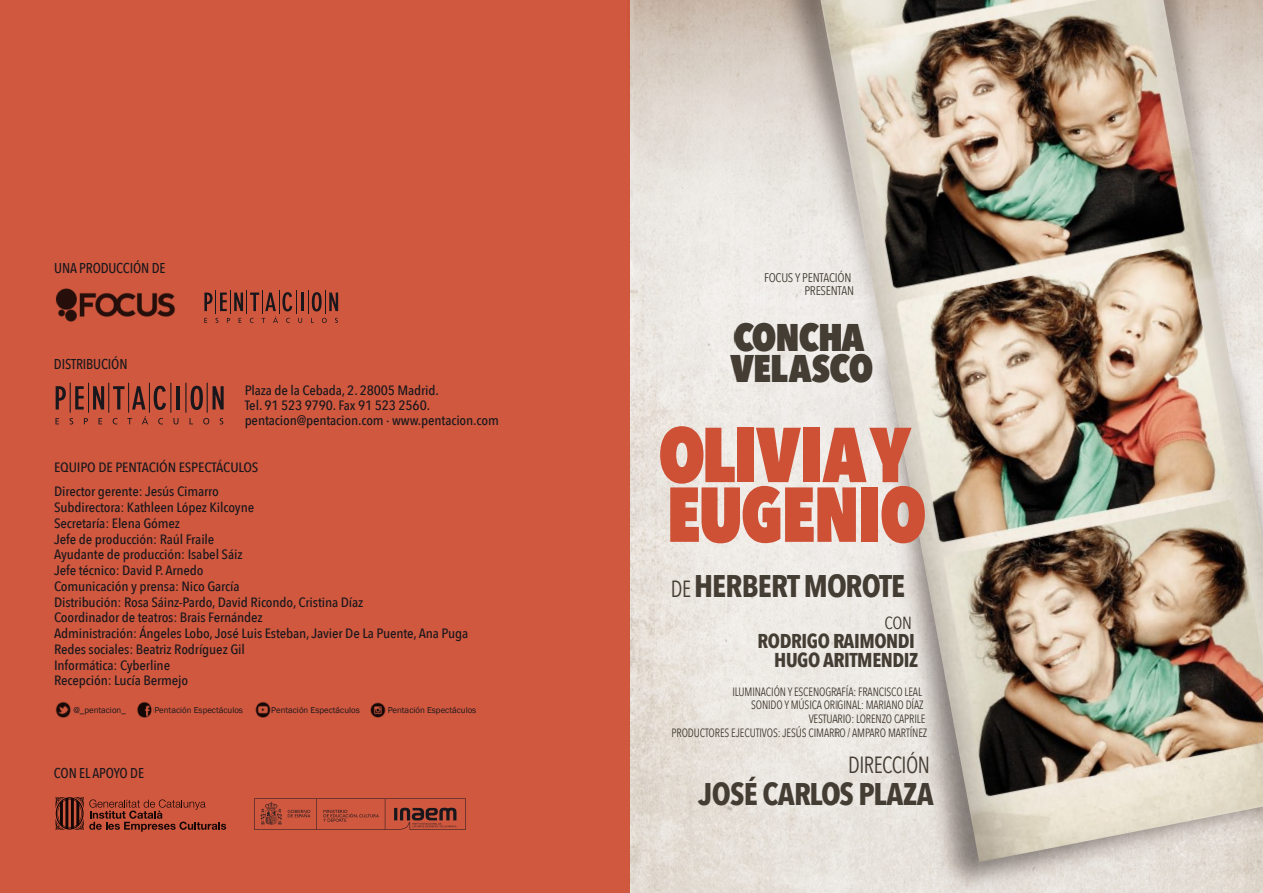
<style>
.page{position:relative;width:1263px;height:893px;background:#fff}
.page>*{position:absolute;margin:0;border:0;box-sizing:border-box;transform-origin:0 0}
.t1{font:800 76.8px "Avenir Next Condensed";letter-spacing:-.025em;color:#ce5035;scale:.95 1}
.t2{font:800 38.4px/31.2px "Avenir Next Condensed";letter-spacing:-.02em;color:#443d34}
.t3{font:700 31.2px "Avenir Next Condensed";letter-spacing:-.025em;color:#443d34}
.t4{font:23.4px "Avenir Next Condensed";letter-spacing:-.025em;color:#443d34;scale:.93 1}
.t5{font:700 19.95px/19.2px "Avenir Next Condensed";letter-spacing:-.02em;color:#443d34;text-align:right}
.t6{font:17.55px "Avenir Next Condensed";color:#443d34}
.t7{font:500 14.25px "Avenir Next Condensed";letter-spacing:-.01em;color:#1a171c}
.t8{font:500 13.5px/15.8px "Avenir Next Condensed";letter-spacing:-.01em;color:#1a171c;scale:1.1 1}
.t9{font:12.45px/13.2px "Avenir Next Condensed";letter-spacing:-.02em;color:#443d34;text-align:right}
.t10{font:12px "Avenir Next Condensed";letter-spacing:-.01em;color:#443d34;scale:.93 1}
.t11{font:8.85px "Franklin Gothic";color:#1a171c}
.s1{font-weight:400;font-size:23.4px}
</style>
<div class="page">
<img style="left:630px;top:0;width:207px;height:893px">
<div style="left:0;top:0;width:630px;height:893px;background:#d0583f"></div>
<img style="left:736px;top:0;width:84px;height:462px">
<img style="left:837px;top:862px;width:426px;height:31px">
<img style="left:820px;top:0;width:443px;height:862px">
<hr style="left:70px;top:383px;width:1px;height:30px;background:#1a171c">
<hr style="left:88px;top:383px;width:1px;height:30px;background:#1a171c">
<hr style="left:108px;top:383px;width:1px;height:30px;background:#1a171c">
<hr style="left:128px;top:383px;width:1px;height:30px;background:#1a171c">
<hr style="left:149px;top:383px;width:1px;height:30px;background:#1a171c">
<hr style="left:171px;top:383px;width:1px;height:30px;background:#1a171c">
<hr style="left:186px;top:383px;width:1px;height:30px;background:#1a171c">
<hr style="left:207px;top:383px;width:1px;height:30px;background:#1a171c">
<svg style="left:56px;top:418px;width:3px;height:6px"></svg>
<svg style="left:70px;top:418px;width:3px;height:6px"></svg>
<svg style="left:84px;top:418px;width:4px;height:6px"></svg>
<svg style="left:99px;top:418px;width:3px;height:6px"></svg>
<svg style="left:113px;top:418px;width:4px;height:6px"></svg>
<svg style="left:127px;top:418px;width:5px;height:6px"></svg>
<svg style="left:142px;top:416px;width:6px;height:8px"></svg>
<svg style="left:158px;top:418px;width:5px;height:6px"></svg>
<svg style="left:174px;top:418px;width:4px;height:6px"></svg>
<svg style="left:203px;top:418px;width:6px;height:6px"></svg>
<svg style="left:220px;top:418px;width:3px;height:6px"></svg>
<svg style="left:56px;top:386px;width:10px;height:23px"></svg>
<svg style="left:75px;top:386px;width:9px;height:23px"></svg>
<svg style="left:93px;top:386px;width:11px;height:23px"></svg>
<svg style="left:113px;top:386px;width:11px;height:23px"></svg>
<svg style="left:132px;top:386px;width:13px;height:23px"></svg>
<svg style="left:154px;top:386px;width:12px;height:24px"></svg>
<hr style="left:177px;top:386px;width:3px;height:23px;background:#1a171c">
<svg style="left:191px;top:386px;width:12px;height:24px"></svg>
<svg style="left:213px;top:386px;width:11px;height:23px"></svg>
<svg style="left:204px;top:290px;width:134px;height:33px"></svg>
<img style="left:56px;top:288px;width:120px;height:34px">
<svg style="left:55px;top:797px;width:171px;height:35px"></svg>
<svg style="left:254px;top:798px;width:212px;height:32px"></svg>
<img style="left:55px;top:702px;width:16px;height:15px">
<img style="left:255px;top:702px;width:15px;height:15px">
<img style="left:137px;top:702px;width:15px;height:15px">
<img style="left:371px;top:702px;width:15px;height:16px">
<p class="t7" style="left:54px;top:259px;width:113px">UNA PRODUCCIÓN DE</p>
<p class="t7" style="left:54px;top:356px;width:75px">DISTRIBUCIÓN</p>
<p class="t8" style="left:245px;top:383px;width:233px;line-height:15px">Plaza de la Cebada, 2. 28005 Madrid.<br>Tel. 91 523 9790. Fax 91 523 2560. pentacion@pentacion.com · www.pentacion.com</p>
<p class="t8" style="left:54px;top:454px;width:187px;line-height:24.8px">EQUIPO DE PENTACIÓN ESPECTÁCULOS<br>Director gerente: Jesús Cimarro</p>
<p class="t8" style="left:54px;top:499px;width:378px">Subdirectora: Kathleen López Kilcoyne<br>Secretaría: Elena Gómez<br>Jefe de producción: Raúl Fraile<br>Ayudante de producción: Isabel Sáiz<br>Jefe técnico: David P. Arnedo<br>Comunicación y prensa: Nico García<br>Distribución: Rosa Sáinz-Pardo, David Ricondo, Cristina Díaz<br>Coordinador de teatros: Brais Fernández<br>Administración: Ángeles Lobo, José Luis Esteban, Javier De La Puente, Ana Puga Redes sociales: Beatriz Rodríguez Gil<br>Informática: Cyberline<br>Recepción: Lucía Bermejo</p>
<p class="t11" style="left:73px;top:705px;width:54px">@_pentacion_</p>
<p class="t11" style="left:154px;top:705px;width:90px">Pentación Espectáculos</p>
<p class="t11" style="left:271px;top:705px;width:90px">Pentación Espectáculos</p>
<p class="t11" style="left:388px;top:705px;width:90px">Pentación Espectáculos</p>
<p class="t7" style="left:54px;top:764px;width:92px">CON EL APOYO DE</p>
<p class="t9" style="left:764px;top:270px;width:92px">FOCUS Y PENTACIÓN<br>PRESENTAN</p>
<h2 class="t2" style="left:731px;top:322px;width:144px">CONCHA<br>VELASCO</h2>
<h1 class="t1" style="left:658px;top:407px;width:266px">OLIVIAY</h1>
<h1 class="t1" style="left:666px;top:467px;width:275px">EUGENIO</h1>
<h3 class="t3" style="left:671px;top:567px;width:236px"><span class="s1">DE</span> HERBERT MOROTE</h3>
<p class="t6" style="left:884px;top:608px;width:29px">CON</p>
<h3 class="t5" style="left:757px;top:631px;width:162px">RODRIGO RAIMONDI<br>HUGO ARITMENDIZ</h3>
<p class="t10" style="left:732px;top:681px;width:205px">ILUMINACIÓN Y ESCENOGRAFÍA: FRANCISCO LEAL</p>
<p class="t10" style="left:751px;top:695px;width:187px">SONIDO Y MÚSICA ORIGINAL: MARIANO DÍAZ</p>
<p class="t10" style="left:809px;top:708px;width:127px">VESTUARIO: LORENZO CAPRILE</p>
<p class="t10" style="left:671px;top:722px;width:277px">PRODUCTORES EJECUTIVOS: JESÚS CIMARRO / AMPARO MARTÍNEZ</p>
<h3 class="t4" style="left:848px;top:745px;width:89px">DIRECCIÓN</h3>
<h3 class="t3" style="left:699px;top:774px;width:237px">JOSÉ CARLOS PLAZA</h3>
</div>
